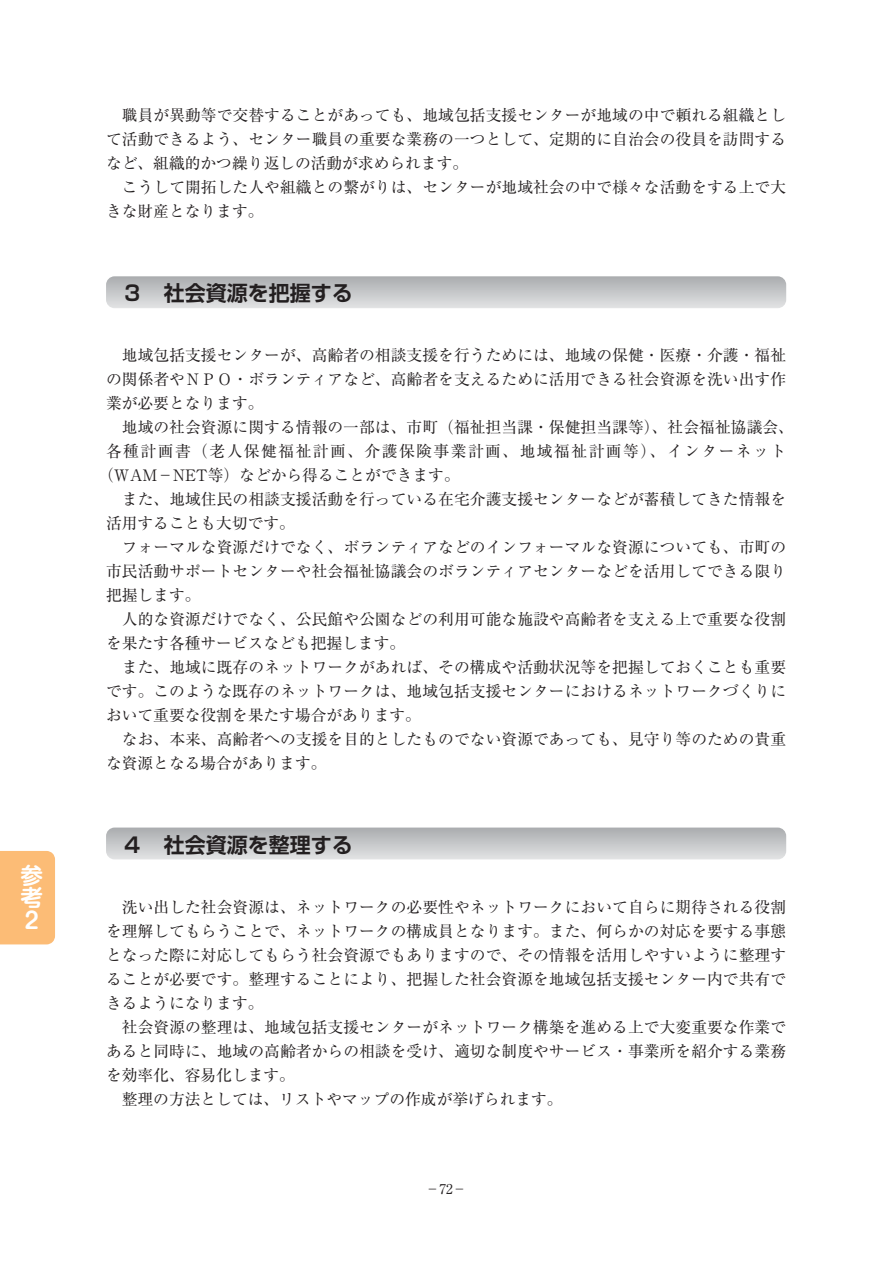
<style>
.page{position:relative;width:893px;height:1263px;background:#fff}
.page>*{position:absolute;margin:0;border:0;box-sizing:border-box;transform-origin:0 0}
.t1{font:22.5px/22.5px "Shin M Go Pr 6 De Bold 90 msp RKSJ H";color:#fff;text-align:justify}
.t2{font:21px "Shin Go Pr 6 De Bold 90 msp RKSJ H";color:#231f20}
.t3{font:15.75px/24px "Ryumin Pr 6 Regular 90 msp RKSJ H";letter-spacing:.005em;color:#231f20;text-align:justify}
.t4{font:15.75px "Ryumin Pr 6 Regular 90 msp RKSJ H";letter-spacing:.095em;color:#231f20}
.t5{font:13.5px "Ryumin Pr 6 Regular 90 msp RKSJ H";color:#231f20}
</style>
<div class="page">
<div style="left:106px;top:276px;width:680px;height:32px;background:linear-gradient(to bottom,#aaacae,#dfe1e2);border-radius:8px"></div>
<svg style="left:106px;top:828px;width:680px;height:31px;background:#c5c7c9"></svg>
<div style="left:0;top:851px;width:55px;height:93px;background:#fcbc76"></div>
<h1 class="t1" style="left:20px;top:867px;width:24px">参考２</h1>
<p class="t3" style="left:106px;top:105px;width:682px;text-indent:16px">職員が異動等で交替することがあっても、地域包括支援センターが地域の中で頼れる組織として活動できるよう、センター職員の重要な業務の一つとして、定期的に自治会の役員を訪問するなど、組織的かつ繰り返しの活動が求められます。</p>
<p class="t3" style="left:106px;top:177px;width:682px;text-indent:16px">こうして開拓した人や組織との繋がりは、センターが地域社会の中で様々な活動をする上で大きな財産となります。</p>
<h2 class="t2" style="left:122px;top:285px;width:232px">３　社会資源を把握する</h2>
<p class="t3" style="left:106px;top:345px;width:682px;text-indent:16px">地域包括支援センターが、高齢者の相談支援を行うためには、地域の保健・医療・介護・福祉の関係者やＮＰＯ・ボランティアなど、高齢者を支えるために活用できる社会資源を洗い出す作業が必要となります。</p>
<p class="t3" style="left:122px;top:417px;width:674px">地域の社会資源に関する情報の一部は、市町（福祉担当課・保健担当課等）、社会福祉協議会、</p>
<p class="t4" style="left:106px;top:445px;width:682px">各種計画書（老人保健福祉計画、介護保険事業計画、地域福祉計画等）、インターネット</p>
<p class="t3" style="left:98px;top:465px;width:363px">（WAM－NET等）などから得ることができます。</p>
<p class="t3" style="left:122px;top:489px;width:666px">また、地域住民の相談支援活動を行っている在宅介護支援センターなどが蓄積してきた情報を</p>
<p class="t3" style="left:106px;top:513px;width:190px">活用することも大切です。</p>
<p class="t3" style="left:122px;top:537px;width:666px">フォーマルな資源だけでなく、ボランティアなどのインフォーマルな資源についても、市町の</p>
<p class="t3" style="left:106px;top:561px;width:682px">市民活動サポートセンターや社会福祉協議会のボランティアセンターなどを活用してできる限り</p>
<p class="t3" style="left:106px;top:585px;width:96px">把握します。</p>
<p class="t3" style="left:122px;top:609px;width:666px">人的な資源だけでなく、公民館や公園などの利用可能な施設や高齢者を支える上で重要な役割</p>
<p class="t3" style="left:106px;top:633px;width:301px">を果たす各種サービスなども把握します。</p>
<p class="t3" style="left:122px;top:657px;width:666px">また、地域に既存のネットワークがあれば、その構成や活動状況等を把握しておくことも重要</p>
<p class="t3" style="left:106px;top:681px;width:682px">です。このような既存のネットワークは、地域包括支援センターにおけるネットワークづくりに</p>
<p class="t3" style="left:106px;top:705px;width:316px">おいて重要な役割を果たす場合があります。</p>
<p class="t3" style="left:122px;top:729px;width:666px">なお、本来、高齢者への支援を目的としたものでない資源であっても、見守り等のための貴重</p>
<p class="t3" style="left:106px;top:753px;width:222px">な資源となる場合があります。</p>
<h2 class="t2" style="left:122px;top:837px;width:232px">４　社会資源を整理する</h2>
<p class="t3" style="left:106px;top:897px;width:682px;text-indent:16px">洗い出した社会資源は、ネットワークの必要性やネットワークにおいて自らに期待される役割を理解してもらうことで、ネットワークの構成員となります。また、何らかの対応を要する事態となった際に対応してもらう社会資源でもありますので、その情報を活用しやすいように整理することが必要です。整理することにより、把握した社会資源を地域包括支援センター内で共有できるようになります。</p>
<p class="t3" style="left:122px;top:1017px;width:666px">社会資源の整理は、地域包括支援センターがネットワーク構築を進める上で大変重要な作業で</p>
<p class="t3" style="left:106px;top:1041px;width:682px">あると同時に、地域の高齢者からの相談を受け、適切な制度やサービス・事業所を紹介する業務</p>
<p class="t3" style="left:106px;top:1065px;width:190px">を効率化、容易化します。</p>
<p class="t3" style="left:122px;top:1089px;width:442px">整理の方法としては、リストやマップの作成が挙げられます。</p>
<p class="t5" style="left:426px;top:1184px;width:42px">－72－</p>
</div>
